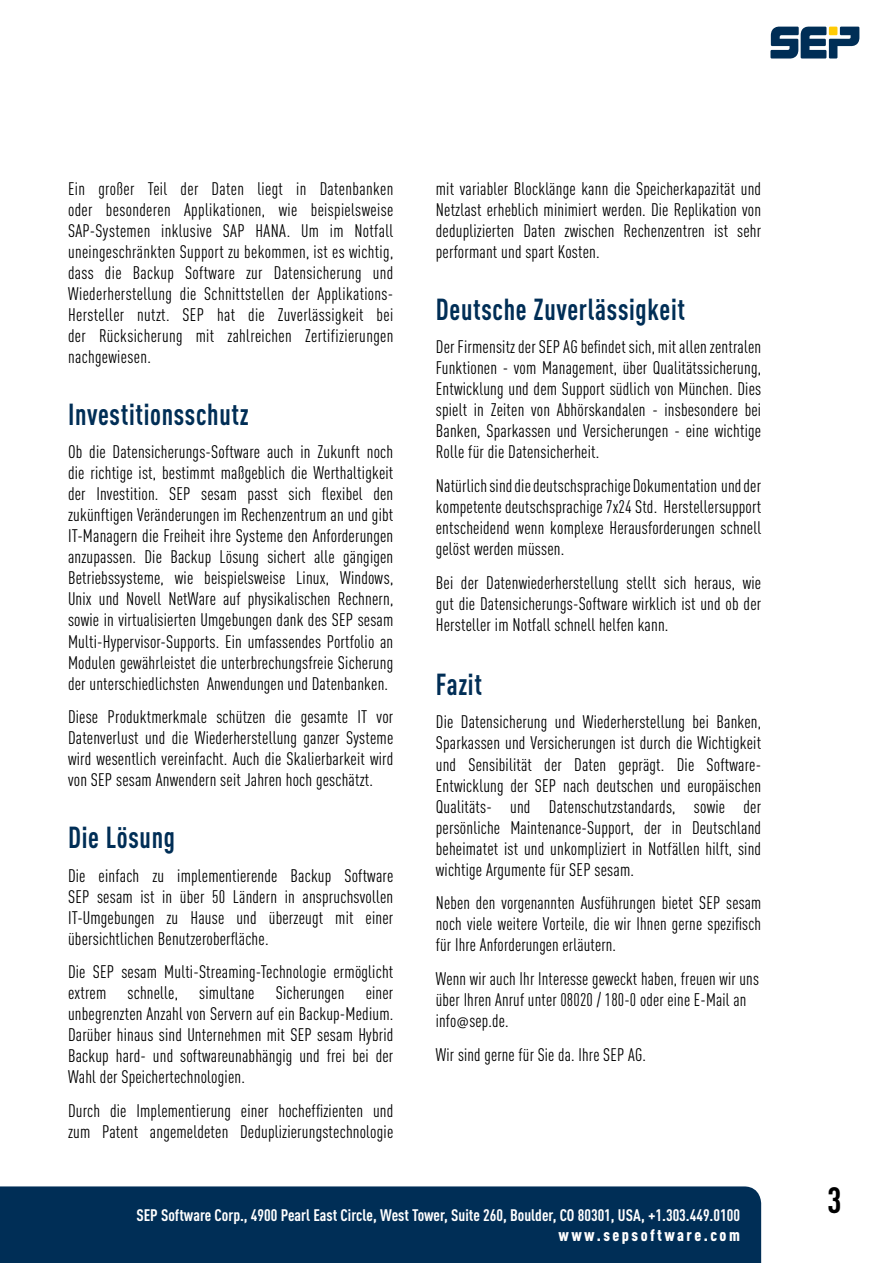
<style>
.page{position:relative;width:893px;height:1263px;background:#fff}
.page>*{position:absolute;margin:0;border:0;box-sizing:border-box;transform-origin:0 0}
.t1{font:700 36px "DIN Cond";color:#000}
.t2{font:700 30px "DIN Cond";letter-spacing:.025em;color:#002e56;scale:.91 1}
.t3{font:18px/21px "DIN Cond";letter-spacing:.01em;color:#000;text-align:justify}
.t4{font:700 16.5px "DIN Cond";color:#fff}
.t5{font:900 16.5px "DIN Cond";letter-spacing:.15em;color:#fff}
.s1{font-family:"Khmer UI";font-size:13.5px}
</style>
<div class="page">
<div style="left:0;top:1186px;width:761px;height:77px;background:#002e56"></div>
<svg style="left:770px;top:26px;width:89px;height:33px"></svg>
<p class="t3" style="left:68px;top:178px;width:327px">Ein großer Teil der Daten liegt in Datenbanken oder besonderen Applikationen, wie beispielsweise SAP-Systemen inklusive SAP HANA. Um im Notfall uneingeschränkten Support zu bekommen, ist es wichtig, dass die Backup Software zur Datensicherung und Wiederherstellung die Schnittstellen der Applikations-Hersteller nutzt. SEP hat die Zuverlässigkeit bei der Rücksicherung mit zahlreichen Zertifizierungen nachgewiesen.</p>
<h2 class="t2" style="left:68px;top:396px;width:200px">Investitionsschutz</h2>
<p class="t3" style="left:68px;top:441px;width:327px">Ob die Datensicherungs-Software auch in Zukunft noch die richtige ist, bestimmt maßgeblich die Werthaltigkeit der Investition. SEP sesam passt sich flexibel den zukünftigen Veränderungen im Rechenzentrum an und gibt IT-Managern die Freiheit ihre Systeme den Anforderungen anzupassen. Die Backup Lösung sichert alle gängigen Betriebssysteme, wie beispielsweise Linux, Windows, Unix und Novell NetWare auf physikalischen Rechnern, sowie in virtualisierten Umgebungen dank des SEP sesam Multi-Hypervisor-Supports. Ein umfassendes Portfolio an Modulen gewährleistet die unterbrechungsfreie Sicherung der unterschiedlichsten Anwendungen und Datenbanken.</p>
<p class="t3" style="left:68px;top:706px;width:327px">Diese Produktmerkmale schützen die gesamte IT vor Datenverlust und die Wiederherstellung ganzer Systeme wird wesentlich vereinfacht. Auch die Skalierbarkeit wird von SEP sesam Anwendern seit Jahren hoch geschätzt.</p>
<h2 class="t2" style="left:68px;top:819px;width:119px">Die Lösung</h2>
<p class="t3" style="left:68px;top:865px;width:327px">Die einfach zu implementierende Backup Software SEP sesam ist in über 50 Ländern in anspruchsvollen IT-Umgebungen zu Hause und überzeugt mit einer übersichtlichen Benutzeroberfläche.</p>
<p class="t3" style="left:68px;top:961px;width:327px">Die SEP sesam Multi-Streaming-Technologie ermöglicht extrem schnelle, simultane Sicherungen einer unbegrenzten Anzahl von Servern auf ein Backup-Medium.<br>Darüber hinaus sind Unternehmen mit SEP sesam Hybrid Backup hard- und softwareunabhängig und frei bei der Wahl der Speichertechnologien.</p>
<p class="t3" style="left:68px;top:1100px;width:327px">Durch die Implementierung einer hocheffizienten und zum Patent angemeldeten Deduplizierungstechnologie</p>
<p class="t3" style="left:436px;top:178px;width:327px">mit variabler Blocklänge kann die Speicherkapazität und Netzlast erheblich minimiert werden. Die Replikation von deduplizierten Daten zwischen Rechenzentren ist sehr performant und spart Kosten.</p>
<h2 class="t2" style="left:436px;top:291px;width:275px">Deutsche Zuverlässigkeit</h2>
<p class="t3" style="left:436px;top:336px;width:327px">Der Firmensitz der SEP AG befindet sich, mit allen zentralen Funktionen - vom Management, über Qualitätssicherung, Entwicklung und dem Support südlich von München. Dies spielt in Zeiten von Abhörskandalen - insbesondere bei Banken, Sparkassen und Versicherungen - eine wichtige Rolle für die Datensicherheit.</p>
<p class="t3" style="left:436px;top:475px;width:327px">Natürlich sind die deutschsprachige Dokumentation und der kompetente deutschsprachige 7x24 Std. Herstellersupport entscheidend wenn komplexe Herausforderungen schnell gelöst werden müssen.</p>
<p class="t3" style="left:436px;top:572px;width:327px">Bei der Datenwiederherstellung stellt sich heraus, wie gut die Datensicherungs-Software wirklich ist und ob der Hersteller im Notfall schnell helfen kann.</p>
<h2 class="t2" style="left:436px;top:666px;width:52px">Fazit</h2>
<p class="t3" style="left:436px;top:711px;width:327px">Die Datensicherung und Wiederherstellung bei Banken, Sparkassen und Versicherungen ist durch die Wichtigkeit und Sensibilität der Daten geprägt. Die Software-Entwicklung der SEP nach deutschen und europäischen Qualitäts- und Datenschutzstandards, sowie der persönliche Maintenance-Support, der in Deutschland beheimatet ist und unkompliziert in Notfällen hilft, sind wichtige Argumente für SEP sesam.</p>
<p class="t3" style="left:436px;top:892px;width:327px">Neben den vorgenannten Ausführungen bietet SEP sesam noch viele weitere Vorteile, die wir Ihnen gerne spezifisch für Ihre Anforderungen erläutern.</p>
<p class="t3" style="left:436px;top:968px;width:325px;text-align:left">Wenn wir auch Ihr Interesse geweckt haben, freuen wir uns über Ihren Anruf unter 08020 / 180-0 oder eine E-Mail an info<span class="s1">@</span>sep.de.</p>
<p class="t3" style="left:436px;top:1044px;width:212px">Wir sind gerne für Sie da. Ihre SEP AG.</p>
<p class="t4" style="left:136px;top:1205px;width:605px">SEP Software Corp., 4900 Pearl East Circle, West Tower, Suite 260, Boulder, CO 80301, USA, +1.303.449.0100</p>
<p class="t5" style="left:558px;top:1225px;width:183px">www.sepsoftware.com</p>
<h1 class="t1" style="left:827px;top:1178px;width:16px">3</h1>
</div>
